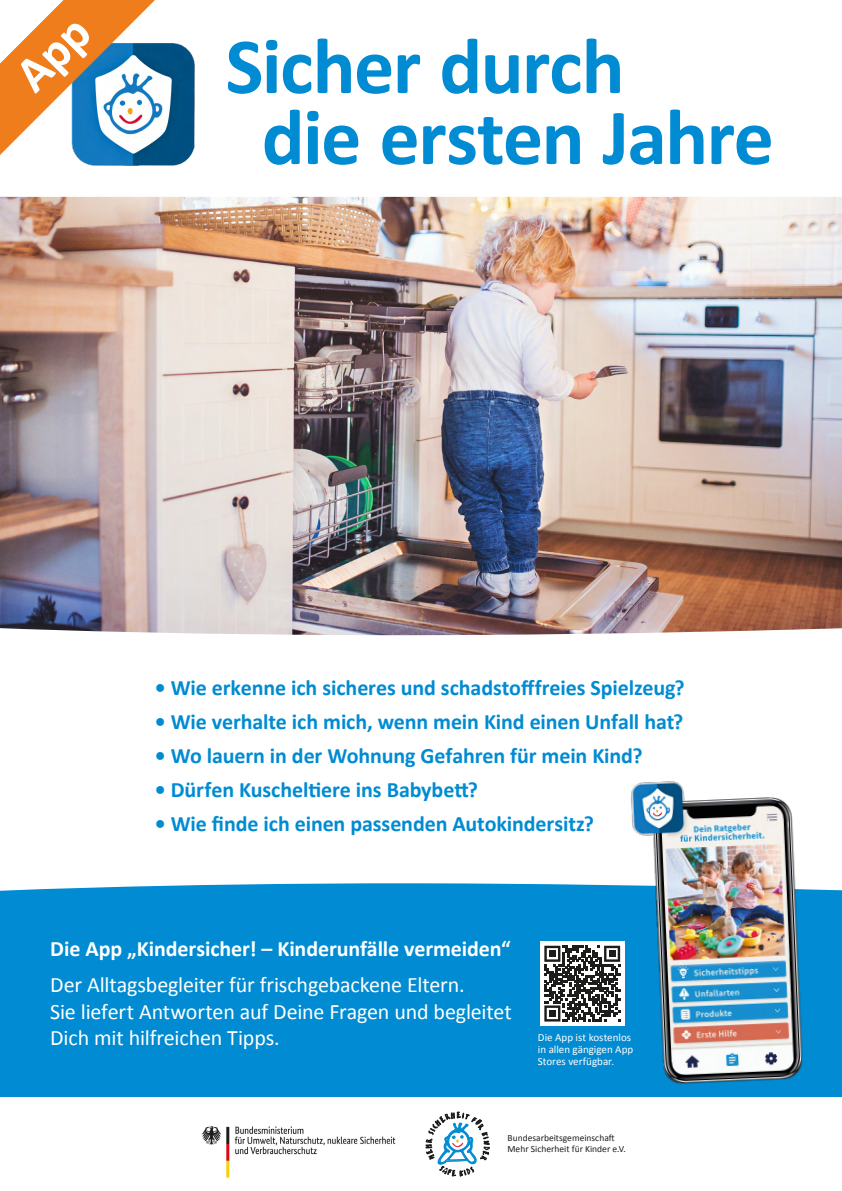
<style>
.page{position:relative;width:842px;height:1191px;background:#fff}
.page>*{position:absolute;margin:0;border:0;box-sizing:border-box;transform-origin:0 0}
.t1{font:700 80px/71px "Calibri";letter-spacing:-.02em;color:#008bd2}
.t2{font:700 22px "Calibri";letter-spacing:-.005em;color:#008bd2}
.t3{font:22px/26.4px "Calibri";letter-spacing:-.01em;color:#fff}
.t4{font:700 22px "Calibri";letter-spacing:-.005em;color:#fff}
.t5{font:11px/12px "Calibri";color:#fff}
.t6{font:9.5px/11.4px "Calibri";color:#1d1d1b}
</style>
<div class="page">
<div style="left:0;top:883px;width:625px;height:214px;background:#008bd2"></div>
<img style="left:0;top:197px;width:842px;height:438px">
<img style="left:201px;top:1126px;width:195px;height:52px">
<svg style="left:426px;top:1111px;width:64px;height:65px"></svg>
<img style="left:625px;top:781px;width:217px;height:316px">
<div style="left:540px;top:941px;width:85px;height:85px;background:#fff"></div>
<svg style="left:544px;top:945px;width:76px;height:76px"></svg>
<div style="left:549px;top:950px;width:7px;height:7px;background:#1d1d1b"></div>
<div style="left:609px;top:950px;width:6px;height:7px;background:#1d1d1b"></div>
<div style="left:549px;top:1010px;width:7px;height:7px;background:#1d1d1b"></div>
<img style="left:75px;top:43px;width:120px;height:123px">
<svg style="left:0;top:0;width:155px;height:155px"></svg>
<h1 class="t1" style="left:262px;top:28px;width:514px;text-indent:-36px">Sicher durch<br>die ersten Jahre</h1>
<p class="t2" style="left:155px;top:672px;width:531px">• Wie erkenne ich sicheres und schadstofffreies Spielzeug?</p>
<p class="t2" style="left:155px;top:706px;width:530px">• Wie verhalte ich mich, wenn mein Kind einen Unfall hat?</p>
<p class="t2" style="left:155px;top:740px;width:489px">• Wo lauern in der Wohnung Gefahren für mein Kind?</p>
<p class="t2" style="left:155px;top:774px;width:325px">• Dürfen Kuscheltiere ins Babybett?</p>
<p class="t2" style="left:155px;top:808px;width:441px">• Wie finde ich einen passenden Autokindersitz?</p>
<p class="t4" style="left:50px;top:933px;width:462px">Die App „Kindersicher! – Kinderunfälle vermeiden“</p>
<p class="t3" style="left:50px;top:971px;width:463px">Der Alltagsbegleiter für frischgebackene Eltern.<br>Sie liefert Antworten auf Deine Fragen und begleitet<br>Dich mit hilfreichen Tipps.</p>
<p class="t5" style="left:538px;top:1031px;width:97px">Die App ist kostenlos in allen gängigen App<br>Stores verfügbar.</p>
<p class="t6" style="left:507px;top:1131px;width:120px">Bundesarbeitsgemeinschaft<br>Mehr Sicherheit für Kinder e.V.</p>
</div>
